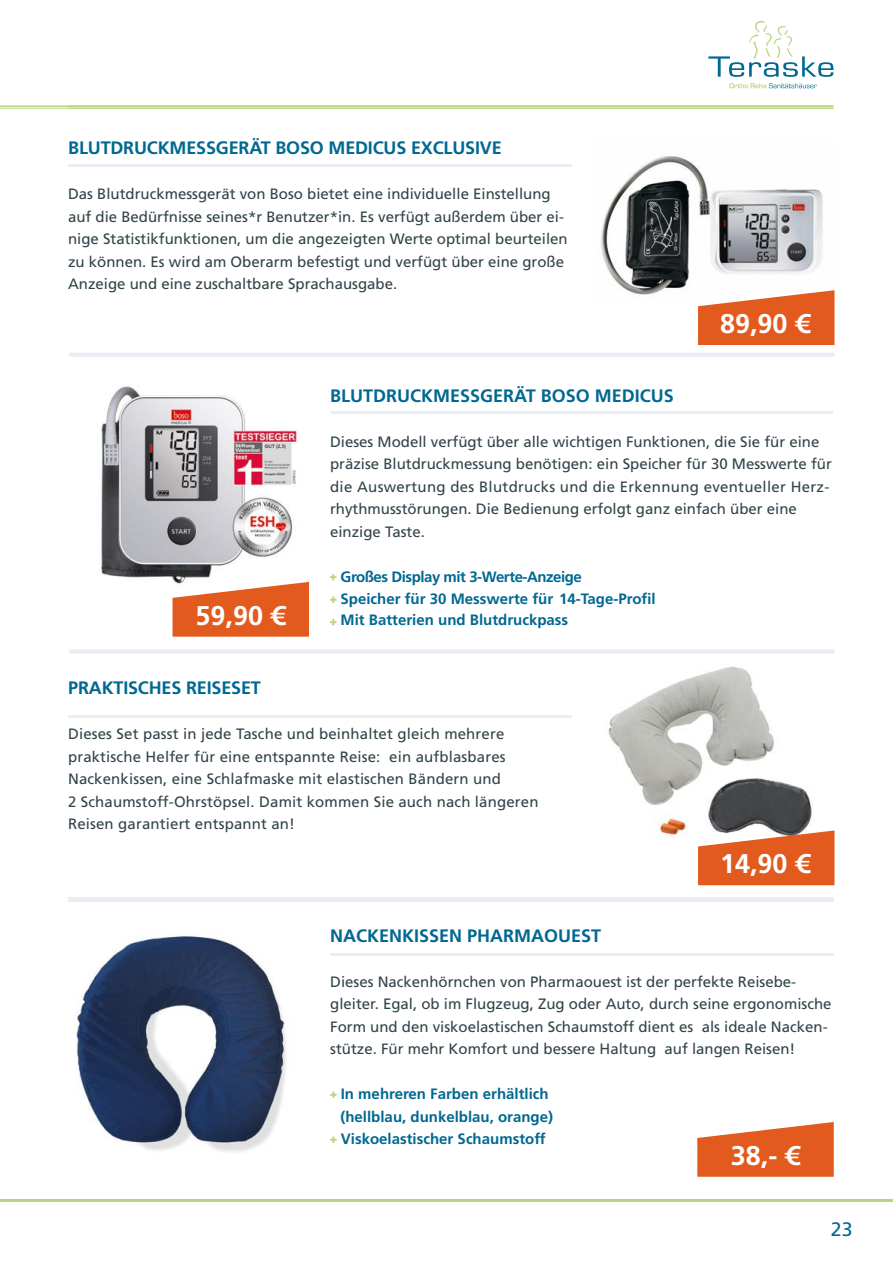
<style>
.page{position:relative;width:893px;height:1263px;background:#fff}
.page>*{position:absolute;margin:0;border:0;box-sizing:border-box;transform-origin:0 0}
.t1{font:700 27px "Frutiger LT Std";color:#fff}
.t2{font:19.5px "Frutiger LT Std";color:#006891}
.t3{font:700 18px "Frutiger LT Std";letter-spacing:-.01em;color:#006891}
.t4{font:15px/22.5px "Frutiger LT Std";color:#31444a}
.t5{font:700 15px/22.5px "Frutiger LT Std";color:#006891}
</style>
<div class="page">
<hr style="left:0;top:1199px;width:893px;height:3px;background:#bad581">
<svg style="left:708px;top:21px;width:125px;height:56px"></svg>
<svg style="left:729px;top:83px;width:88px;height:5px"></svg>
<img style="left:608px;top:666px;width:204px;height:173px">
<hr style="left:0;top:105px;width:833px;height:2px;background:#bad581">
<hr style="left:0;top:108px;width:833px;height:1px;background:#bad581">
<img style="left:600px;top:156px;width:235px;height:146px">
<hr style="left:68px;top:165px;width:503px;height:2px;background:#e9edf4">
<hr style="left:68px;top:715px;width:503px;height:2px;background:#e9edf4">
<hr style="left:69px;top:353px;width:765px;height:4px;background:#e9edf4">
<div style="left:69px;top:649px;width:765px;height:5px;background:#e9edf4"></div>
<svg style="left:698px;top:290px;width:136px;height:55px;background:#e6723e"></svg>
<svg style="left:698px;top:830px;width:136px;height:55px;background:#e26f3c"></svg>
<img style="left:76px;top:936px;width:211px;height:216px">
<hr style="left:330px;top:954px;width:503px;height:2px;background:#e9edf4">
<svg style="left:330px;top:1091px;width:7px;height:7px"></svg>
<svg style="left:330px;top:1136px;width:7px;height:7px"></svg>
<svg style="left:697px;top:1122px;width:137px;height:55px;background:#e6733f"></svg>
<hr style="left:68px;top:897px;width:765px;height:4px;background:#e9edf4">
<hr style="left:331px;top:412px;width:501px;height:2px;background:#e9edf4">
<svg style="left:330px;top:574px;width:6px;height:6px"></svg>
<svg style="left:330px;top:596px;width:6px;height:7px"></svg>
<svg style="left:330px;top:619px;width:6px;height:6px"></svg>
<img style="left:101px;top:386px;width:208px;height:241px">
<svg style="left:173px;top:582px;width:136px;height:55px;background:#e6723e"></svg>
<p class="t3" style="left:68px;top:137px;width:435px">BLUTDRUCKMESSGERÄT BOSO MEDICUS EXCLUSIVE</p>
<p class="t4" style="left:68px;top:183px;width:501px">Das Blutdruckmessgerät von Boso bietet eine individuelle Einstellung auf die Bedürfnisse seines*r Benutzer*in. Es verfügt außerdem über ei&shy;nige Statistikfunktionen, um die angezeigten Werte optimal beurteilen zu können. Es wird am Oberarm befestigt und verfügt über eine große Anzeige und eine zuschaltbare Sprachausgabe.</p>
<h1 class="t1" style="left:720px;top:308px;width:92px">89,90 €</h1>
<p class="t3" style="left:330px;top:385px;width:345px">BLUTDRUCKMESSGERÄT BOSO MEDICUS</p>
<p class="t4" style="left:330px;top:430px;width:503px">Dieses Modell verfügt über alle wichtigen Funktionen, die Sie für eine präzise Blutdruckmessung benötigen: ein Speicher für 30 Messwerte für die Auswertung des Blutdrucks und die Erkennung eventueller Herz&shy;rhythmusstörungen. Die Bedienung erfolgt ganz einfach über eine einzige Taste.</p>
<p class="t5" style="left:341px;top:565px;width:317px">Großes Display mit 3-Werte-Anzeige<br>Speicher für 30 Messwerte für 14-Tage-Profil</p>
<h1 class="t1" style="left:196px;top:600px;width:92px">59,90 €</h1>
<p class="t5" style="left:341px;top:609px;width:229px">Mit Batterien und Blutdruckpass</p>
<p class="t3" style="left:68px;top:677px;width:194px">PRAKTISCHES REISESET</p>
<p class="t4" style="left:68px;top:723px;width:472px">Dieses Set passt in jede Tasche und beinhaltet gleich mehrere praktische Helfer für eine entspannte Reise: ein aufblasbares Nackenkissen, eine Schlafmaske mit elastischen Bändern und<br>2 Schaumstoff-Ohrstöpsel. Damit kommen Sie auch nach längeren Reisen garantiert entspannt an!</p>
<p class="t3" style="left:330px;top:925px;width:273px">NACKENKISSEN PHARMAOUEST</p>
<h1 class="t1" style="left:720px;top:848px;width:92px">14,90 €</h1>
<p class="t4" style="left:330px;top:970px;width:503px">Dieses Nackenhörnchen von Pharmaouest ist der perfekte Reisebe&shy;gleiter. Egal, ob im Flugzeug, Zug oder Auto, durch seine ergonomische Form und den viskoelastischen Schaumstoff dient es als ideale Nacken&shy;stütze. Für mehr Komfort und bessere Haltung auf langen Reisen!</p>
<p class="t5" style="left:340px;top:1083px;width:214px">In mehreren Farben erhältlich (hellblau, dunkelblau, orange)<br>Viskoelastischer Schaumstoff</p>
<h1 class="t1" style="left:731px;top:1140px;width:71px">38,- €</h1>
<h2 class="t2" style="left:831px;top:1218px;width:23px">23</h2>
</div>
